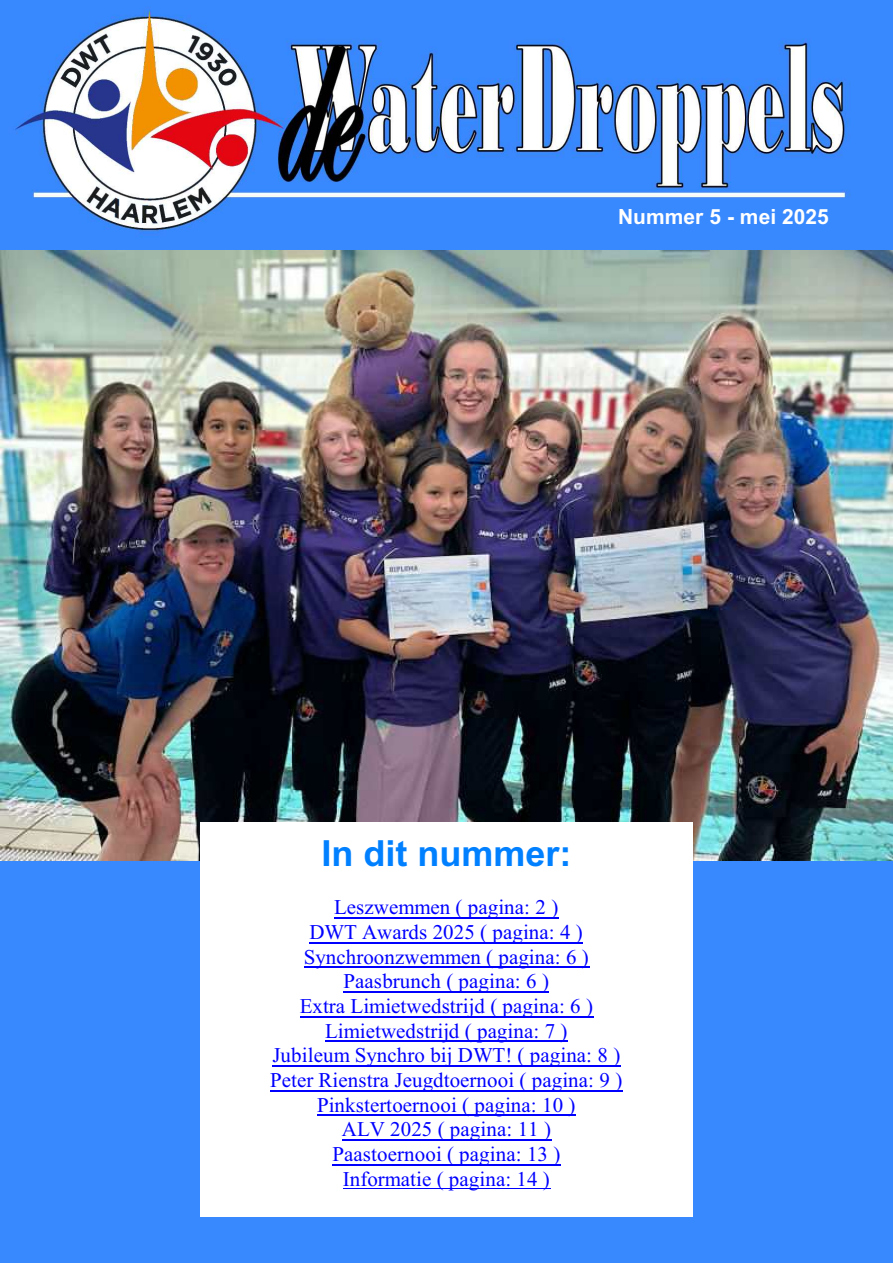
<style>
.page{position:relative;width:893px;height:1263px;background:#fff}
.page>*{position:absolute;margin:0;border:0;box-sizing:border-box;transform-origin:0 0}
.t1{font:700 36px "Arial";color:#0080ff}
.t2{font:21px/24.6px "Times New Roman";letter-spacing:.005em;color:#00f;text-align:center}
.t3{font:700 21px "Arial";color:#fff}
</style>
<div class="page">
<img style="left:0;top:0;width:893px;height:1263px">
<img style="left:0;top:251px;width:893px;height:609px">
<div style="left:200px;top:822px;width:492px;height:394px;background:#fff"></div>
<hr style="left:334px;top:917px;width:225px;height:1px;background:#00f">
<hr style="left:309px;top:942px;width:274px;height:1px;background:#00f">
<hr style="left:304px;top:966px;width:285px;height:2px;background:#00f">
<hr style="left:344px;top:991px;width:205px;height:1px;background:#00f">
<hr style="left:300px;top:1016px;width:293px;height:1px;background:#00f">
<hr style="left:325px;top:1040px;width:243px;height:2px;background:#00f">
<hr style="left:272px;top:1065px;width:348px;height:1px;background:#00f">
<hr style="left:270px;top:1090px;width:353px;height:1px;background:#00f">
<hr style="left:317px;top:1114px;width:259px;height:2px;background:#00f">
<hr style="left:342px;top:1139px;width:209px;height:1px;background:#00f">
<hr style="left:332px;top:1164px;width:229px;height:1px;background:#00f">
<hr style="left:343px;top:1188px;width:207px;height:1px;background:#00f">
<p class="t3" style="left:618px;top:209px;width:212px">Nummer 5 - mei 2025</p>
<h1 class="t1" style="left:321px;top:839px;width:252px">In dit nummer:</h1>
<p class="t2" style="left:270px;top:897px;width:354px">Leszwemmen ( pagina: 2 )<br>DWT Awards 2025 ( pagina: 4 )<br>Synchroonzwemmen ( pagina: 6 )<br>Paasbrunch ( pagina: 6 )<br>Extra Limietwedstrijd ( pagina: 6 )<br>Limietwedstrijd ( pagina: 7 )<br>Jubileum Synchro bij DWT! ( pagina: 8 )<br>Peter Rienstra Jeugdtoernooi ( pagina: 9 )<br>Pinkstertoernooi ( pagina: 10 )<br>ALV 2025 ( pagina: 11 )<br>Paastoernooi ( pagina: 13 )<br>Informatie ( pagina: 14 )</p>
</div>
